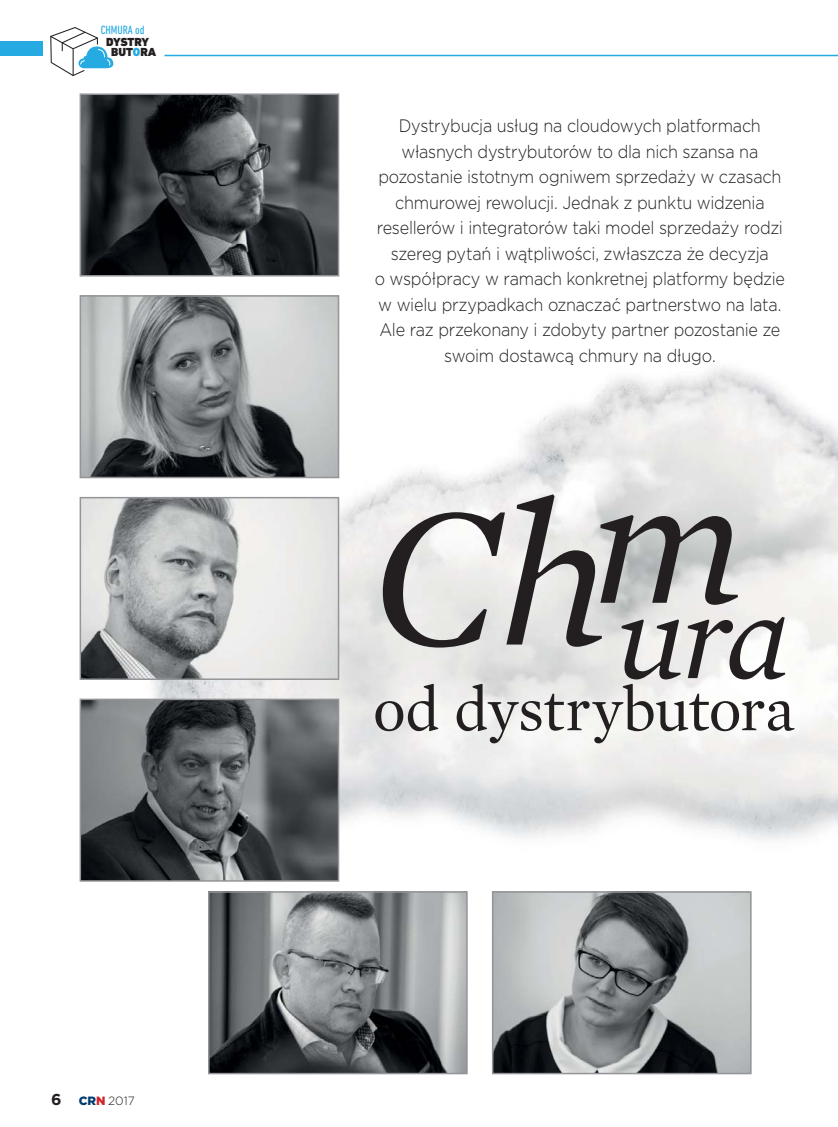
<style>
.page{position:relative;width:838px;height:1127px;background:#fff}
.page>*{position:absolute;margin:0;border:0;box-sizing:border-box;transform-origin:0 0}
.t1{font:italic 124.65px "Mercury Text Pl G1";color:#231f20}
.t2{font:62.7px "Mercury Text Pl G1";letter-spacing:-.015em;color:#231f20}
.t3{font:300 18px/25.5px "Gotham Pl";letter-spacing:-.015em;color:#231f20;text-align:center;scale:.9 1}
.t4{font:condensed 12.15px "DIN Next LT Pro";color:#25aae1}
.t5{font:300 12px "Gotham Pl";color:#231f20}
.t6{font:900 11.85px/10.1px "DIN Next LT Pro";color:#231f20}
.s1{color:#25aae1}
.s2{font-weight:700;font-size:15.75px}
.s3{font-weight:900;color:#003d6e}
.s4{font-weight:900;color:#d2232a}
</style>
<div class="page">
<img style="left:83px;top:500px;width:253px;height:177px">
<div style="left:80px;top:497px;width:259px;height:183px;border:2px solid #939598"></div>
<img style="left:83px;top:96px;width:253px;height:177px">
<div style="left:80px;top:93px;width:259px;height:183px;border:2px solid #939598"></div>
<img style="left:495px;top:894px;width:253px;height:177px">
<div style="left:492px;top:891px;width:259px;height:183px;border:2px solid #939598"></div>
<img style="left:83px;top:701px;width:253px;height:178px">
<div style="left:80px;top:698px;width:259px;height:184px;border:2px solid #939598"></div>
<img style="left:211px;top:894px;width:254px;height:177px">
<div style="left:208px;top:891px;width:260px;height:183px;border:2px solid #939598"></div>
<img style="left:83px;top:298px;width:253px;height:177px">
<div style="left:80px;top:295px;width:259px;height:183px;border:2px solid #939598"></div>
<div style="left:0;top:41px;width:42px;height:14px;background:#25aae1"></div>
<hr style="left:164px;top:55px;width:674px;height:1px;background:#25aae1">
<svg style="left:50px;top:27px;width:64px;height:49px"></svg>
<p class="t4" style="left:101px;top:22px;width:45px">CHMURA od</p>
<p class="t6" style="left:111px;top:36px;width:47px;text-indent:-5px">DYSTRY<br>BUT<span class="s1">O</span>RA</p>
<p class="t5" style="left:51px;top:1095px;width:85px"><span class="s2">6</span> <span class="s3">CR</span><span class="s4">N</span> 2017</p>
<p class="t3" style="left:375px;top:114px;width:457px">Dystrybucja usług na cloudowych platformach własnych dystrybutorów to dla nich szansa na pozostanie istotnym ogniwem sprzedaży w czasach chmurowej rewolucji. Jednak z punktu widzenia resellerów i integratorów taki model sprzedaży rodzi szereg pytań i wątpliwości, zwłaszcza że decyzja<br>o współpracy w ramach konkretnej platformy będzie w wielu przypadkach oznaczać partnerstwo na lata.<br>Ale raz przekonany i zdobyty partner pozostanie ze swoim dostawcą chmury na długo.</p>
<h1 class="t1" style="left:373px;top:583px;width:418px"><sup>Ch</sup><sup>m</sup>ura</h1>
<h2 class="t2" style="left:373px;top:682px;width:423px">od dystrybutora</h2>
</div>
